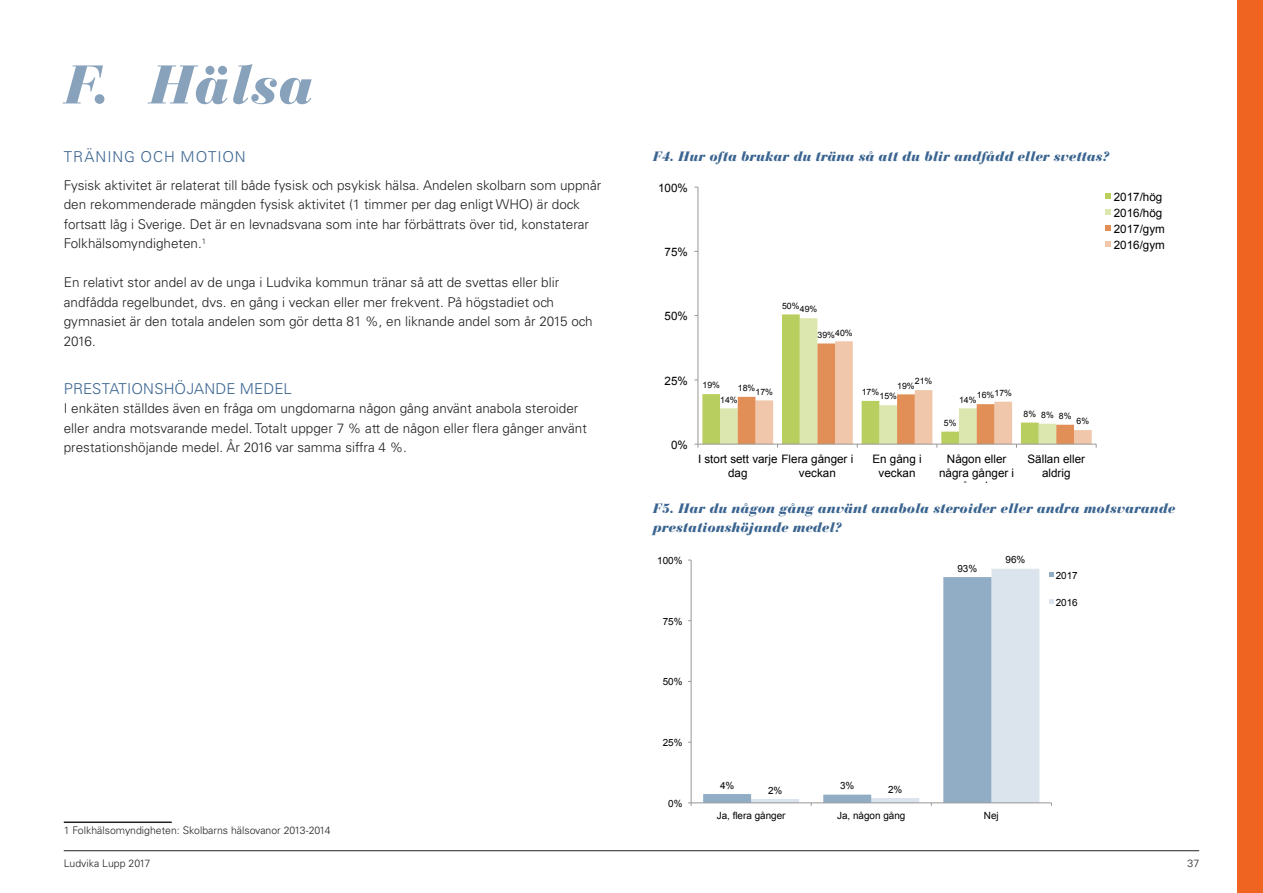
<style>
.page{position:relative;width:1263px;height:893px;background:#fff}
.page>*{position:absolute;margin:0;border:0;box-sizing:border-box;transform-origin:0 0}
.kapitelrubrik_ej_ToC{font:italic 900 54px "Bauer Bodoni Std";color:#89a2bc}
.brödtext{font:300 15px "Univers LT Std";letter-spacing:.01em;color:#3a6490}
.underrubrik{font:300 15px "Univers LT Std";letter-spacing:.065em;color:#3a6490}
.brödtext-2{font:300 13.5px/19.5px "Univers LT Std";color:#231f20}
.figur_tabell{font:italic 900 13.5px/19.5px "Bauer Bodoni Std";color:#3a6490}
.t1{font:11.55px/13.8px "Arial";color:#000;text-align:center}
.Fotnot{font:300 10.5px "Univers LT Std";color:#231f20}
.t2{font:9.9px "Arial";color:#000}
.t3{font:8.7px "Arial";color:#000}
</style>
<div class="page">
<hr style="left:64px;top:850px;width:1135px;height:1px;background:#231f20">
<div style="left:1237px;top:0;width:26px;height:893px;background:#f06422"></div>
<hr style="left:64px;top:821px;width:108px;height:2px;background:#231f20">
<hr style="left:698px;top:187px;width:1px;height:257px;background:#979797">
<svg style="left:694px;top:314px;width:403px;height:134px"></svg>
<svg style="left:1105px;top:193px;width:6px;height:6px"></svg>
<svg style="left:1105px;top:209px;width:6px;height:6px"></svg>
<svg style="left:1105px;top:225px;width:6px;height:6px"></svg>
<svg style="left:1105px;top:241px;width:6px;height:6px"></svg>
<svg style="left:703px;top:794px;width:48px;height:9px"></svg>
<svg style="left:751px;top:569px;width:288px;height:234px"></svg>
<hr style="left:691px;top:560px;width:1px;height:243px;background:#979797">
<hr style="left:691px;top:803px;width:360px;height:1px;background:#979797">
<svg style="left:1049px;top:572px;width:4px;height:5px"></svg>
<svg style="left:1049px;top:599px;width:4px;height:5px"></svg>
<p class="kapitelrubrik_ej_ToC" style="left:64px;top:52px;width:252px">F. Hälsa</p>
<p class="underrubrik" style="left:64px;top:147px;width:183px">TRÄNING OCH MOTION</p>
<p class="brödtext-2" style="left:64px;top:175px;width:539px">Fysisk aktivitet är relaterat till både fysisk och psykisk hälsa. Andelen skolbarn som uppnår den rekommenderade mängden fysisk aktivitet (1 timmer per dag enligt WHO) är dock fortsatt låg i Sverige. Det är en levnadsvana som inte har förbättrats över tid, konstaterar Folkhälsomyndigheten. <sup>1</sup></p>
<p class="brödtext-2" style="left:64px;top:273px;width:530px">En relativt stor andel av de unga i Ludvika kommun tränar så att de svettas eller blir andfådda regelbundet, dvs. en gång i veckan eller mer frekvent. På högstadiet och gymnasiet är den totala andelen som gör detta 81 %, en liknande andel som år 2015 och 2016.</p>
<p class="brödtext" style="left:64px;top:379px;width:229px">PRESTATIONSHÖJANDE MEDEL</p>
<p class="brödtext-2" style="left:64px;top:399px;width:525px">I enkäten ställdes även en fråga om ungdomarna någon gång använt anabola steroider eller andra motsvarande medel. Totalt uppger 7 % att de någon eller flera gånger använt prestationshöjande medel. År 2016 var samma siffra 4 %.</p>
<p class="Fotnot" style="left:64px;top:824px;width:268px">1 Folkhälsomyndigheten: Skolbarns hälsovanor 2013-2014</p>
<p class="figur_tabell" style="left:653px;top:146px;width:459px">F4. Hur ofta brukar du träna så att du blir andfådd eller svettas?</p>
<p class="t1" style="left:658px;top:181px;width:31px">100%</p>
<p class="t1" style="left:665px;top:245px;width:25px">75%</p>
<p class="t1" style="left:665px;top:309px;width:25px">50%</p>
<p class="t3" style="left:782px;top:300px;width:19px">50%</p>
<p class="t3" style="left:800px;top:304px;width:19px">49%</p>
<p class="t3" style="left:835px;top:327px;width:19px">40%</p>
<p class="t3" style="left:817px;top:329px;width:19px">39%</p>
<p class="t1" style="left:665px;top:374px;width:25px">25%</p>
<p class="t1" style="left:671px;top:438px;width:18px">0%</p>
<p class="t3" style="left:702px;top:380px;width:19px">19%</p>
<p class="t3" style="left:738px;top:382px;width:19px">18%</p>
<p class="t3" style="left:755px;top:386px;width:19px">17%</p>
<p class="t3" style="left:720px;top:394px;width:19px">14%</p>
<p class="t3" style="left:915px;top:376px;width:19px">21%</p>
<p class="t3" style="left:897px;top:380px;width:19px">19%</p>
<p class="t3" style="left:862px;top:386px;width:19px">17%</p>
<p class="t3" style="left:994px;top:387px;width:19px">17%</p>
<p class="t3" style="left:977px;top:390px;width:19px">16%</p>
<p class="t3" style="left:879px;top:391px;width:19px">15%</p>
<p class="t3" style="left:959px;top:394px;width:19px">14%</p>
<p class="t3" style="left:944px;top:417px;width:14px">5%</p>
<p class="t3" style="left:1023px;top:408px;width:14px">8%</p>
<p class="t3" style="left:1041px;top:409px;width:14px">8%</p>
<p class="t3" style="left:1059px;top:410px;width:14px">8%</p>
<p class="t3" style="left:1076px;top:415px;width:14px">6%</p>
<p class="t1" style="left:728px;top:452px;width:127px;text-align:left;text-indent:-30px">I stort sett varje Flera gånger i dag</p>
<p class="t1" style="left:799px;top:466px;width:38px">veckan</p>
<p class="t1" style="left:872px;top:452px;width:51px">En gång i veckan</p>
<p class="t1" style="left:939px;top:452px;width:77px">Någon eller några gånger i</p>
<p class="t1" style="left:1027px;top:452px;width:59px">Sällan eller aldrig</p>
<p class="t1" style="left:1114px;top:189px;width:53px;line-height:16px;text-align:left">2017/hög<br>2016/hög<br>2017/gym<br>2016/gym</p>
<p class="figur_tabell" style="left:653px;top:498px;width:524px">F5. Har du någon gång använt anabola steroider eller andra motsvarande prestationshöjande medel?</p>
<p class="t2" style="left:657px;top:554px;width:27px">100%</p>
<p class="t2" style="left:663px;top:615px;width:21px">75%</p>
<p class="t2" style="left:663px;top:675px;width:21px">50%</p>
<p class="t2" style="left:663px;top:736px;width:21px">25%</p>
<p class="t2" style="left:668px;top:797px;width:16px">0%</p>
<p class="t2" style="left:957px;top:562px;width:21px">93%</p>
<p class="t2" style="left:1005px;top:553px;width:21px">96%</p>
<p class="t2" style="left:1056px;top:569px;width:24px">2017</p>
<p class="t2" style="left:1056px;top:596px;width:24px">2016</p>
<p class="t2" style="left:720px;top:779px;width:16px">4%</p>
<p class="t2" style="left:840px;top:779px;width:16px">3%</p>
<p class="t2" style="left:768px;top:784px;width:16px">2%</p>
<p class="t2" style="left:888px;top:783px;width:16px">2%</p>
<p class="t2" style="left:717px;top:809px;width:70px">Ja, flera gånger</p>
<p class="t2" style="left:837px;top:809px;width:70px">Ja, någon gång</p>
<p class="t2" style="left:984px;top:809px;width:16px">Nej</p>
<p class="Fotnot" style="left:64px;top:857px;width:88px">Ludvika Lupp 2017</p>
<p class="Fotnot" style="left:1187px;top:857px;width:13px">37</p>
</div>
